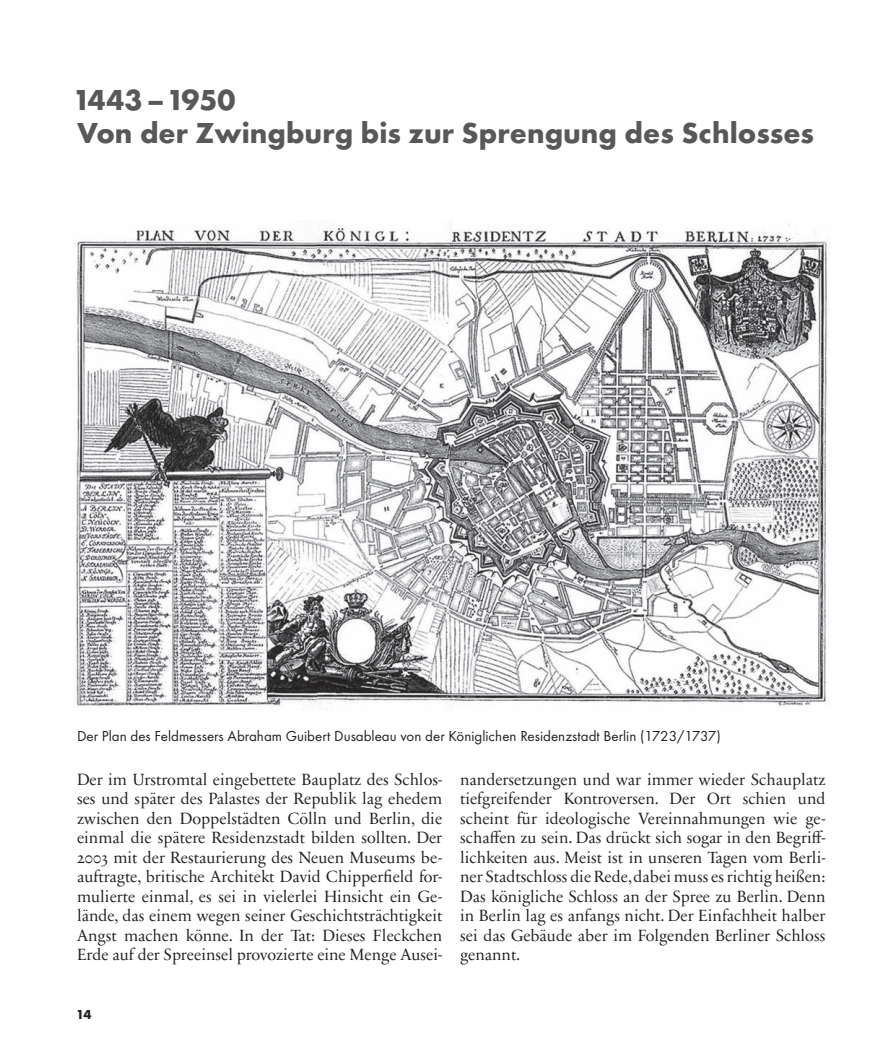
<style>
.page{position:relative;width:894px;height:1064px;background:#fff}
.page>*{position:absolute;margin:0;border:0;box-sizing:border-box;transform-origin:0 0}
.t1{font:700 30px/33px "Futura T";color:#57585a}
.t2{font:16.5px/19.5px "Sabon Next LT Display Os F";color:#231f20;text-align:justify}
.t3{font:15px "Futura T";color:#231f20}
.t4{font:700 13.5px "Futura T";color:#231f20}
</style>
<div class="page">
<img style="left:74px;top:223px;width:755px;height:484px">
<h1 class="t1" style="left:73px;top:86px;width:743px">1443 – 1950<br>Von der Zwingburg bis zur Sprengung des Schlosses</h1>
<p class="t3" style="left:77px;top:730px;width:645px">Der Plan des Feldmessers Abraham Guibert Dusableau von der Königlichen Residenzstadt Berlin (1723/1737)</p>
<p class="t2" style="left:77px;top:771px;width:367px">Der im Urstromtal eingebettete Bauplatz des Schlos&shy;ses und später des Palastes der Republik lag ehedem zwischen den Doppelstädten Cölln und Berlin, die einmal die spätere Residenzstadt bilden sollten. Der 2003 mit der Restaurierung des Neuen Museums be&shy;auftragte, britische Architekt David Chipperfield for&shy;mulierte einmal, es sei in vielerlei Hinsicht ein Ge&shy;lände, das einem wegen seiner Geschichtsträchtigkeit Angst machen könne. In der Tat: Dieses Fleckchen Erde auf der Spreeinsel provozierte eine Menge Ausei-</p>
<p class="t2" style="left:460px;top:771px;width:367px">nandersetzungen und war immer wieder Schauplatz tiefgreifender Kontroversen. Der Ort schien und scheint für ideologische Vereinnahmungen wie ge&shy;schaffen zu sein. Das drückt sich sogar in den Begriff&shy;lichkeiten aus. Meist ist in unseren Tagen vom Berli&shy;ner Stadtschloss die Rede, dabei muss es richtig heißen:<br>Das königliche Schloss an der Spree zu Berlin. Denn in Berlin lag es anfangs nicht. Der Einfachheit halber sei das Gebäude aber im Folgenden Berliner Schloss genannt.</p>
<p class="t4" style="left:76px;top:1009px;width:17px">14</p>
</div>
